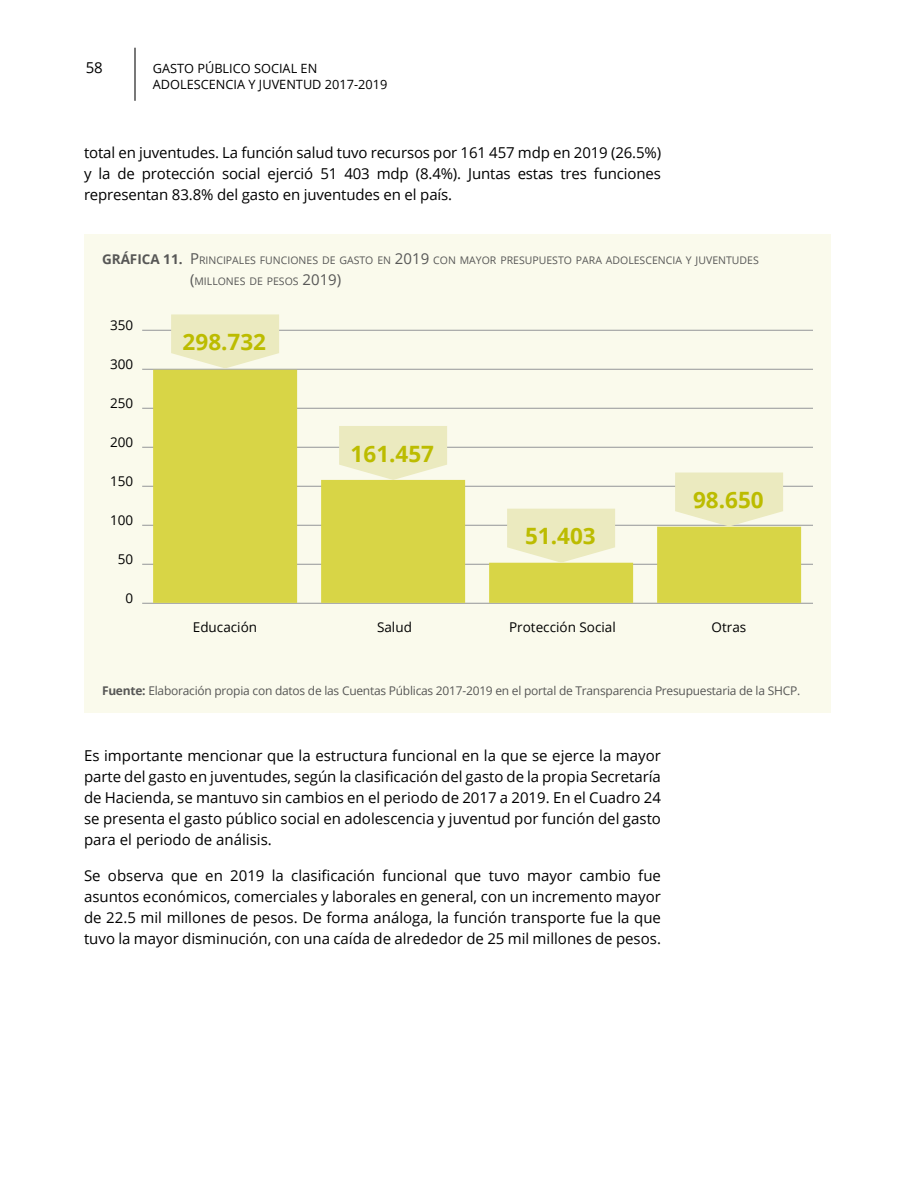
<style>
.page{position:relative;width:918px;height:1188px;background:#fff}
.page>*{position:absolute;margin:0;border:0;box-sizing:border-box;transform-origin:0 0}
.t1{font:700 22.5px "Open Sans";color:#bcbc00}
.t2{font:15px/21px "Open Sans";color:#000;text-align:justify}
.t3{font:13.5px "Open Sans";color:#000}
.t4{font:12.75px/16.5px "Open Sans";color:#000}
.t5{font:12px "Open Sans";letter-spacing:-.02em;color:#575756}
.t6{font:10.5px/21px "Open Sans";color:#575756}
.s1{font-weight:700;font-size:13.5px}
.s2{font-size:15px}
.s3{font-weight:700}
</style>
<div class="page">
<hr style="left:134px;top:48px;width:2px;height:53px;background:#000">
<div style="left:84px;top:235px;width:747px;height:478px;background:#fafaec"></div>
<hr style="left:142px;top:330px;width:671px;height:1px;background:#939598">
<hr style="left:142px;top:369px;width:671px;height:1px;background:#939598">
<hr style="left:142px;top:408px;width:671px;height:1px;background:#939598">
<hr style="left:142px;top:447px;width:671px;height:1px;background:#939598">
<hr style="left:142px;top:486px;width:671px;height:1px;background:#939598">
<hr style="left:142px;top:525px;width:671px;height:1px;background:#939598">
<hr style="left:142px;top:564px;width:671px;height:1px;background:#939598">
<hr style="left:142px;top:603px;width:671px;height:1px;background:#939598">
<svg style="left:153px;top:314px;width:144px;height:289px;background:#dcd960"></svg>
<svg style="left:321px;top:426px;width:144px;height:177px;background:#dfdd70"></svg>
<svg style="left:489px;top:509px;width:144px;height:94px"></svg>
<svg style="left:657px;top:473px;width:144px;height:130px;background:#e1df7e"></svg>
<p class="t2" style="left:86px;top:56px;width:19px">58</p>
<p class="t4" style="left:153px;top:59px;width:236px">GASTO PÚBLICO SOCIAL EN<br>ADOLESCENCIA Y JUVENTUD 2017-2019</p>
<p class="t2" style="left:84px;top:142px;width:579px">total en juventudes. La función salud tuvo recursos por 161 457 mdp en 2019 (26.5%) y la de protección social ejerció 51 403 mdp (8.4%). Juntas estas tres funciones representan 83.8% del gasto en juventudes en el país.</p>
<p class="t6" style="left:190px;top:250px;width:570px;text-indent:-88px"><span class="s1">GRÁFICA 11.</span> <span class="s2">P</span>RINCIPALES FUNCIONES DE GASTO EN <span class="s2">2019</span> CON MAYOR PRESUPUESTO PARA ADOLESCENCIA Y JUVENTUDES <span class="s2">(</span>M ILLONES DE PESOS <span class="s2">2019)</span></p>
<p class="t3" style="left:110px;top:316px;width:25px">350</p>
<p class="t3" style="left:110px;top:355px;width:25px">300</p>
<p class="t3" style="left:110px;top:394px;width:25px">250</p>
<p class="t3" style="left:110px;top:433px;width:25px">200</p>
<p class="t3" style="left:110px;top:472px;width:25px">150</p>
<p class="t3" style="left:110px;top:511px;width:25px">100</p>
<p class="t3" style="left:118px;top:550px;width:17px">50</p>
<p class="t3" style="left:125px;top:589px;width:9px">0</p>
<p class="t3" style="left:193px;top:618px;width:66px">Educación</p>
<p class="t3" style="left:377px;top:618px;width:36px">Salud</p>
<p class="t3" style="left:509px;top:618px;width:108px">Protección Social</p>
<p class="t3" style="left:712px;top:618px;width:36px">Otras</p>
<h1 class="t1" style="left:183px;top:326px;width:85px">298.732</h1>
<h1 class="t1" style="left:351px;top:438px;width:85px">161.457</h1>
<h1 class="t1" style="left:693px;top:484px;width:72px">98.650</h1>
<h1 class="t1" style="left:525px;top:520px;width:72px">51.403</h1>
<p class="t5" style="left:102px;top:683px;width:700px"><span class="s3">Fuente:</span> Elaboración propia con datos de las Cuentas Públicas 2017-2019 en el portal de Transparencia Presupuestaria de la SHCP.</p>
<p class="t2" style="left:84px;top:745px;width:579px">Es importante mencionar que la estructura funcional en la que se ejerce la mayor parte del gasto en juventudes, según la clasificación del gasto de la propia Secretaría de Hacienda, se mantuvo sin cambios en el periodo de 2017 a 2019. En el Cuadro 24 se presenta el gasto público social en adolescencia y juventud por función del gasto para el periodo de análisis.</p>
<p class="t2" style="left:84px;top:865px;width:579px">Se observa que en 2019 la clasificación funcional que tuvo mayor cambio fue asuntos económicos, comerciales y laborales en general, con un incremento mayor de 22.5 mil millones de pesos. De forma análoga, la función transporte fue la que tuvo la mayor disminución, con una caída de alrededor de 25 mil millones de pesos.</p>
</div>
